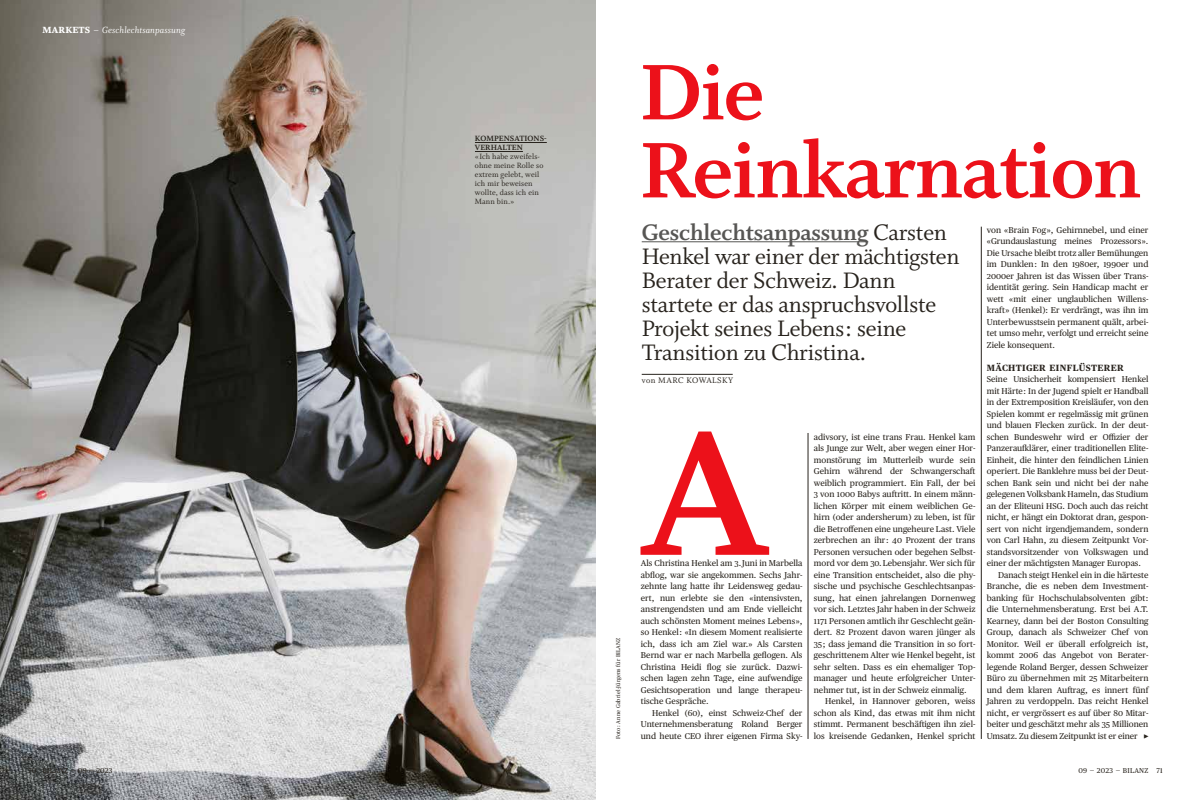
<style>
.page{position:relative;width:1191px;height:800px;background:#fff}
.page>*{position:absolute;margin:0;border:0;box-sizing:border-box;transform-origin:0 0}
.t1{font:700 200px "Whitman";color:#ec111a}
.t2{font:700 88px/78px "Whitman";letter-spacing:-.02em;color:#ec111a}
.t3{font:25px/24px "Whitman";letter-spacing:-.01em;color:#28231d}
.t4{font:italic 10px "Whitman";letter-spacing:.01em;color:#fff}
.t5{font:700 9px "Publico Text";letter-spacing:.04em;color:#28231d}
.t6{font:9px "Whitman";letter-spacing:.05em;color:#28231d}
.t7{font:8.5px/11.5px "Publico Text";color:#28231d;text-align:justify}
.t8{font:8.5px/9px "Whitman";letter-spacing:.01em;color:#28231d}
.t9{font:700 8.5px/9px "Whitman";letter-spacing:.005em;color:#28231d}
.t10{font:7px "Publico Text";letter-spacing:.035em;color:#28231d}
.t11{font:5.5px "Publico Text";letter-spacing:.025em;color:#28231d}
.t12{font:4px "Carta Std";color:#28231d}
.s1{font-weight:900;font-style:normal}
.s2{font-weight:700;color:#575654}
.s3{font-size:8.4px}
</style>
<div class="page">
<img style="left:0;top:0;width:595px;height:799px">
<hr style="left:641px;top:241px;width:227px;height:1px;background:#575654">
<hr style="left:641px;top:374px;width:91px;height:1px;background:#28231d">
<hr style="left:475px;top:142px;width:72px;height:1px;background:#28231d">
<hr style="left:475px;top:151px;width:48px;height:1px;background:#28231d">
<hr style="left:981px;top:226px;width:1px;height:512px;background:#28231d">
<hr style="left:808px;top:433px;width:1px;height:305px;background:#28231d">
<p class="t4" style="left:43px;top:24px;width:144px"><span class="s1">MARKETS</span> – Geschlechtsanpassung</p>
<p class="t9" style="left:475px;top:134px;width:73px">KOMPENSATIONS-<br>VERHALTEN</p>
<p class="t8" style="left:475px;top:152px;width:70px">«Ich habe zweifels&shy;ohne meine Rolle so extrem gelebt, weil ich mir beweisen wollte, dass ich ein<br>Mann bin.»</p>
<p class="t11" style="left:614px;top:738px;width:103px;rotate:-90deg">Foto: Anne Gabriel-Jürgens für BILANZ</p>
<h2 class="t2" style="left:640px;top:55px;width:503px">Die<br>Reinkarnation</h2>
<h3 class="t3" style="left:641px;top:220px;width:319px"><span class="s2">Geschlechtsanpassung</span> Carsten<br>Henkel war einer der mächtigsten<br>Berater der Schweiz. Dann startete er das anspruchsvollste<br>Projekt seines Lebens: seine<br>Transition zu Christina.</h3>
<p class="t6" style="left:641px;top:375px;width:93px">von MARC KOWALSKY</p>
<p class="t7" style="left:986px;top:223px;width:163px">von «Brain Fog», Gehirnnebel, und einer «Grundauslastung meines Prozessors».<br>Die Ursache bleibt trotz aller Bemühungen im Dunklen: In den 1980er, 1990er und 2000er Jahren ist das Wissen über Trans&shy;identität gering. Sein Handicap macht er wett «mit einer unglaublichen Willens&shy;kraft» (Henkel): Er verdrängt, was ihn im Unterbewusstsein permanent quält, arbei&shy;tet umso mehr, verfolgt und erreicht seine Ziele konsequent.</p>
<p class="t5" style="left:987px;top:360px;width:138px">MÄCHTIGER EINFLÜSTERER</p>
<p class="t7" style="left:986px;top:373px;width:163px">Seine Unsicherheit kompensiert Henkel</p>
<p class="t7" style="left:986px;top:384px;width:163px">mit Härte: In der Jugend spielt er Handball</p>
<p class="t7" style="left:986px;top:396px;width:163px">in der Extremposition Kreisläufer, von den</p>
<p class="t7" style="left:986px;top:407px;width:163px">Spielen kommt er regelmässig mit grünen</p>
<p class="t7" style="left:986px;top:419px;width:163px">und blauen Flecken zurück. In der deut-</p>
<p class="t7" style="left:986px;top:430px;width:163px">schen Bundeswehr wird er Offizier der</p>
<p class="t7" style="left:986px;top:442px;width:163px">Panzeraufklärer, einer traditionellen Elite-</p>
<p class="t7" style="left:986px;top:453px;width:163px">Einheit, die hinter den feindlichen Linien</p>
<p class="t7" style="left:986px;top:465px;width:163px">operiert. Die Banklehre muss bei der Deut-</p>
<p class="t7" style="left:986px;top:476px;width:163px">schen Bank sein und nicht bei der nahe</p>
<p class="t7" style="left:986px;top:488px;width:163px">gelegenen Volksbank Hameln, das Studium</p>
<p class="t7" style="left:986px;top:499px;width:163px">an der Eliteuni <span class="s3">HSG</span>. Doch auch das reicht</p>
<p class="t7" style="left:986px;top:511px;width:163px">nicht, er hängt ein Doktorat dran, gespon-</p>
<p class="t7" style="left:986px;top:522px;width:163px">sert von nicht irgendjemandem, sondern</p>
<p class="t7" style="left:986px;top:534px;width:163px">von Carl Hahn, zu diesem Zeitpunkt Vor-</p>
<p class="t7" style="left:986px;top:545px;width:163px">standsvorsitzender von Volkswagen und</p>
<p class="t7" style="left:986px;top:557px;width:156px">einer der mächtigsten Manager Europas.</p>
<p class="t7" style="left:998px;top:568px;width:152px">Danach steigt Henkel ein in die härteste</p>
<p class="t7" style="left:986px;top:580px;width:163px">Branche, die es neben dem Investment-</p>
<p class="t7" style="left:986px;top:591px;width:163px">banking für Hochschulabsolventen gibt:</p>
<p class="t7" style="left:986px;top:603px;width:163px">die Unternehmensberatung. Erst bei A.T.</p>
<p class="t7" style="left:986px;top:614px;width:163px">Kearney, dann bei der Boston Consulting</p>
<p class="t7" style="left:986px;top:626px;width:163px">Group, danach als Schweizer Chef von</p>
<p class="t7" style="left:986px;top:637px;width:163px">Monitor. Weil er überall erfolgreich ist,</p>
<p class="t7" style="left:986px;top:649px;width:163px">kommt 2006 das Angebot von Berater-</p>
<p class="t7" style="left:986px;top:660px;width:163px">legende Roland Berger, dessen Schweizer</p>
<p class="t7" style="left:986px;top:672px;width:163px">Büro zu übernehmen mit 25 Mitarbeitern</p>
<p class="t7" style="left:986px;top:683px;width:163px">und dem klaren Auftrag, es innert fünf</p>
<p class="t7" style="left:986px;top:695px;width:163px">Jahren zu verdoppeln. Das reicht Henkel</p>
<p class="t7" style="left:986px;top:706px;width:163px">nicht, er vergrössert es auf über 80 Mitar-</p>
<p class="t7" style="left:986px;top:718px;width:163px">beiter und geschätzt mehr als 35 Millionen</p>
<p class="t7" style="left:986px;top:729px;width:152px">Umsatz. Zu diesem Zeitpunkt ist er einer</p>
<h1 class="t1" style="left:641px;top:382px;width:128px">A</h1>
<p class="t7" style="left:814px;top:430px;width:163px">adivsory, ist eine trans Frau. Henkel kam als Junge zur Welt, aber wegen einer Hor&shy;monstörung im Mutterleib wurde sein Gehirn während der Schwangerschaft weiblich programmiert. Ein Fall, der bei 3 von 1000 Babys auftritt. In einem männ&shy;lichen Körper mit einem weiblichen Ge&shy;hirn (oder andersherum) zu leben, ist für die Betroffenen eine ungeheure Last. Viele zerbrechen an ihr: 40 Prozent der trans Personen versuchen oder begehen Selbst&shy;mord vor dem 30. Lebensjahr. Wer sich für eine Transition entscheidet, also die phy&shy;sische und psychische Geschlechtsanpas&shy;sung, hat einen jahrelangen Dornenweg vor sich. Letztes Jahr haben in der Schweiz 1171 Personen amtlich ihr Geschlecht geän&shy;dert. 82 Prozent davon waren jünger als 35; dass jemand die Transition in so fort&shy;geschrittenem Alter wie Henkel begeht, ist sehr selten. Dass es ein ehemaliger Top&shy;manager und heute erfolgreicher Unter&shy;nehmer tut, ist in der Schweiz einmalig.</p>
<p class="t7" style="left:814px;top:695px;width:163px;text-indent:11px">Henkel, in Hannover geboren, weiss schon als Kind, das etwas mit ihm nicht stimmt. Permanent beschäftigen ihn ziel&shy;los kreisende Gedanken, Henkel spricht</p>
<p class="t7" style="left:641px;top:557px;width:163px">Als Christina Henkel am 3. Juni in Marbella abflog, war sie angekommen. Sechs Jahr&shy;zehnte lang hatte ihr Leidensweg gedau&shy;ert, nun erlebte sie den «intensivsten, anstrengendsten und am Ende vielleicht auch schönsten Moment meines Lebens», so Henkel: «In diesem Moment realisierte ich, dass ich am Ziel war.» Als Carsten Bernd war er nach Marbella geflogen. Als Christina Heidi flog sie zurück. Dazwi&shy;schen lagen zehn Tage, eine aufwendige Gesichtsoperation und lange therapeu&shy;tische Gespräche.</p>
<p class="t7" style="left:641px;top:706px;width:163px;text-indent:11px">Henkel (60), einst Schweiz-Chef der Unternehmensberatung Roland Berger und heute <span class="s3">CEO</span> ihrer eigenen Firma Sky-</p>
<p class="t12" style="left:1144px;top:734px;width:6px">•</p>
<p class="t10" style="left:28px;top:765px;width:86px">70 BILANZ — 09 — 2023</p>
<p class="t10" style="left:1078px;top:765px;width:86px">09 — 2023 — BILANZ 71</p>
</div>
